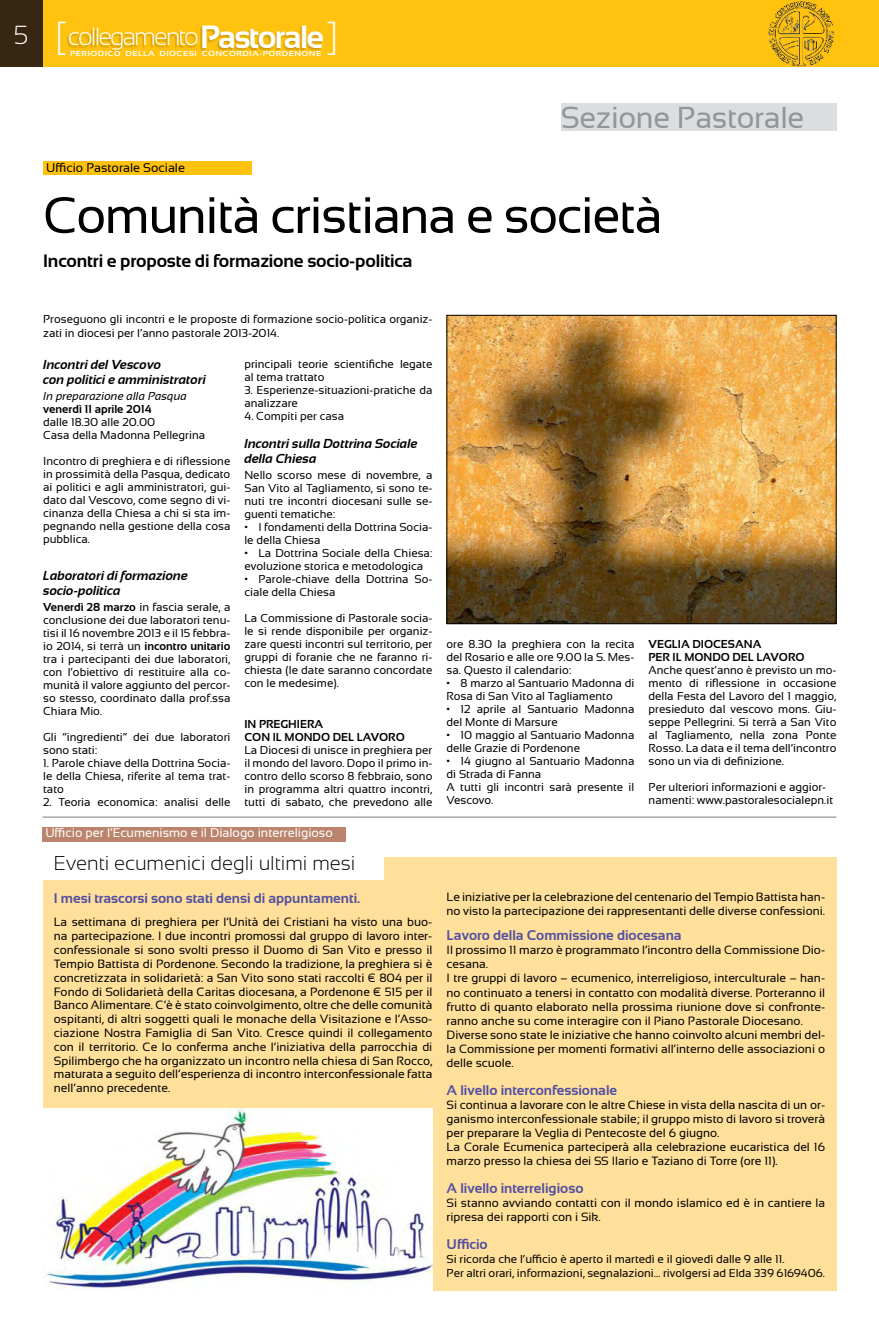
<style>
.page{position:relative;width:879px;height:1333px;background:#fff}
.page>*{position:absolute;margin:0;border:0;box-sizing:border-box;transform-origin:0 0}
.t1{font:51.2px "Sansation";letter-spacing:-.03em;color:#000}
.t2{font:300 37.8px "Sansation";color:#fff;scale:1.07 1}
.t3{font:700 32.2px "Sansation";color:#fff}
.t4{font:30.3px "Sansation";letter-spacing:-.01em;color:#939598}
.t5{font:300 26.1px "Sansation";color:#fff}
.t6{font:300 24.9px "Sansation";letter-spacing:-.075em;color:#fff}
.t7{font:300 20px "Sansation";color:#000}
.t8{font:700 18px "Sansation";letter-spacing:-.01em;color:#000}
.t9{font:700 14px "Sansation";color:#524fa1}
.t10{font:italic 700 13px/15px "Sansation";color:#000}
.t11{font:12.6px "Sansation";color:#fff}
.t12{font:12.6px "Sansation";color:#000}
.t13{font:12px/14px "Sansation";color:#000}
.t14{font:11.5px/13px "Sansation";color:#000}
.t15{font:700 11.5px/13px "Sansation";color:#000}
.t16{font:italic 11.5px "Sansation";color:#000}
.t17{font:700 7.3px "Sansation";letter-spacing:.05em;color:#fff;scale:1.2 1}
.s1{font-weight:700}
</style>
<div class="page">
<div style="left:33px;top:0;width:846px;height:67px;background:#ffc20e"></div>
<div style="left:43px;top:161px;width:209px;height:13px;background:#ffc20e"></div>
<div style="left:0;top:0;width:43px;height:67px;background:#372611"></div>
<div style="left:66px;top:28px;width:131px;height:25px;background:#000;opacity:.2"></div>
<div style="left:200px;top:25px;width:122px;height:26px;background:#000;opacity:.2"></div>
<img style="left:768px;top:1px;width:66px;height:66px">
<div style="left:561px;top:103px;width:275px;height:27px;background:#dcddde"></div>
<hr style="left:43px;top:816px;width:793px;height:1px;background:#808285">
<img style="left:448px;top:317px;width:386px;height:305px">
<div style="left:446px;top:315px;width:390px;height:309px;border:1px solid #000"></div>
<div style="left:43px;top:856px;width:793px;height:434px;background:#ffe09b"></div>
<div style="left:43px;top:855px;width:341px;height:25px;background:#fff"></div>
<div style="left:43px;top:827px;width:303px;height:14px;background:#bb856d"></div>
<div style="left:26px;top:1108px;width:407px;height:199px;background:#fff"></div>
<img style="left:46px;top:1108px;width:387px;height:181px">
<h2 class="t2" style="left:55px;top:14px;width:12px">[</h2>
<h2 class="t2" style="left:327px;top:14px;width:12px">]</h2>
<h3 class="t3" style="left:200px;top:18px;width:126px">Pastorale</h3>
<p class="t17" style="left:202px;top:49px;width:101px">Concordia-Pordenone</p>
<h3 class="t5" style="left:14px;top:21px;width:16px">5</h3>
<h3 class="t6" style="left:68px;top:23px;width:132px">collegamento</h3>
<p class="t17" style="left:70px;top:49px;width:107px">Periodico della Diocesi</p>
<h3 class="t4" style="left:561px;top:100px;width:245px">Sezione Pastorale</h3>
<p class="t12" style="left:46px;top:161px;width:140px">Ufficio Pastorale Sociale</p>
<h1 class="t1" style="left:43px;top:187px;width:621px">Comunità cristiana e società</h1>
<h3 class="t8" style="left:43px;top:251px;width:371px">Incontri e proposte di formazione socio-politica</h3>
<p class="t14" style="left:43px;top:312px;width:391px;line-height:13.8px">Proseguono gli incontri e le proposte di formazione socio-politica organiz&shy;zati in diocesi per l’anno pastorale 2013-2014.</p>
<p class="t10" style="left:43px;top:357px;width:164px">Incontri del Vescovo<br>con politici e amministratori</p>
<p class="t16" style="left:43px;top:389px;width:145px">In preparazione alla Pasqua</p>
<p class="t15" style="left:43px;top:402px;width:110px">venerdì 11 aprile 2014</p>
<p class="t14" style="left:43px;top:415px;width:163px">dalle 18.30 alle 20.00<br>Casa della Madonna Pellegrina</p>
<p class="t14" style="left:43px;top:454px;width:189px;text-align:justify">Incontro di preghiera e di riflessione in prossimità della Pasqua, dedicato ai politici e agli amministratori, gui&shy;dato dal Vescovo, come segno di vi&shy;cinanza della Chiesa a chi si sta im&shy;pegnando nella gestione della cosa pubblica.</p>
<p class="t10" style="left:43px;top:568px;width:146px">Laboratori di formazione socio-politica</p>
<p class="t14" style="left:43px;top:600px;width:189px;text-align:justify"><span class="s1">Venerdì 28 marzo</span> in fascia serale, a conclusione dei due laboratori tenu&shy;tisi il 16 novembre 2013 e il 15 febbra&shy;io 2014, si terrà un <span class="s1">incontro unitario </span>tra i partecipanti dei due laboratori, con l’obiettivo di restituire alla co&shy;munità il valore aggiunto del percor&shy;so stesso, coordinato dalla prof.ssa Chiara Mio.</p>
<p class="t14" style="left:43px;top:730px;width:189px">Gli “ingredienti” dei due laboratori sono stati:</p>
<p class="t14" style="left:43px;top:756px;width:189px;text-align:justify">1. Parole chiave della Dottrina Socia&shy;le della Chiesa, riferite al tema trat&shy;tato</p>
<p class="t14" style="left:43px;top:795px;width:189px">2. Teoria economica: analisi delle</p>
<p class="t14" style="left:244px;top:357px;width:189px">principali teorie scientifiche legate al tema trattato</p>
<p class="t14" style="left:244px;top:383px;width:189px">3. Esperienze-situazioni-pratiche da analizzare</p>
<p class="t14" style="left:244px;top:409px;width:101px">4. Compiti per casa</p>
<p class="t10" style="left:244px;top:436px;width:175px">Incontri sulla Dottrina Sociale della Chiesa</p>
<p class="t14" style="left:244px;top:468px;width:189px;text-align:justify">Nello scorso mese di novembre, a San Vito al Tagliamento, si sono te&shy;nuti tre incontri diocesani sulle se&shy;guenti tematiche:</p>
<p class="t14" style="left:244px;top:520px;width:189px">• I fondamenti della Dottrina Socia&shy;le della Chiesa</p>
<p class="t14" style="left:244px;top:546px;width:189px">• La Dottrina Sociale della Chiesa: evoluzione storica e metodologica</p>
<p class="t14" style="left:244px;top:572px;width:189px">• Parole-chiave della Dottrina So&shy;ciale della Chiesa</p>
<p class="t14" style="left:244px;top:611px;width:189px;text-align:justify">La Commissione di Pastorale socia&shy;le si rende disponibile per organiz&shy;zare questi incontri sul territorio, per gruppi di foranie che ne faranno ri&shy;chiesta (le date saranno concordate con le medesime).</p>
<p class="t15" style="left:244px;top:717px;width:162px">IN PREGHIERA<br>CON IL MONDO DEL LAVORO</p>
<p class="t14" style="left:244px;top:743px;width:189px;text-align:justify">La Diocesi di unisce in preghiera per il mondo del lavoro. Dopo il primo in&shy;contro dello scorso 8 febbraio, sono in programma altri quattro incontri, tutti di sabato, che prevedono alle</p>
<p class="t11" style="left:45px;top:825px;width:289px">Ufficio per l’Ecumenismo e il Dialogo interreligioso</p>
<h3 class="t7" style="left:54px;top:852px;width:303px">Eventi ecumenici degli ultimi mesi</h3>
<p class="t9" style="left:54px;top:890px;width:308px">I mesi trascorsi sono stati densi di appuntamenti.</p>
<p class="t13" style="left:54px;top:915px;width:380px;text-align:justify">La settimana di preghiera per l’Unità dei Cristiani ha visto una buo&shy;na partecipazione. I due incontri promossi dal gruppo di lavoro inter&shy;confessionale si sono svolti presso il Duomo di San Vito e presso il Tempio Battista di Pordenone. Secondo la tradizione, la preghiera si è concretizzata in solidarietà: a San Vito sono stati raccolti € 804 per il Fondo di Solidarietà della Caritas diocesana, a Pordenone € 515 per il Banco Alimentare. C’è è stato coinvolgimento, oltre che delle comunità ospitanti, di altri soggetti quali le monache della Visitazione e l’Asso&shy;ciazione Nostra Famiglia di San Vito. Cresce quindi il collegamento con il territorio. Ce lo conferma anche l’iniziativa della parrocchia di Spilimbergo che ha organizzato un incontro nella chiesa di San Rocco, maturata a seguito dell’esperienza di incontro interconfessionale fatta nell’anno precedente.</p>
<p class="t14" style="left:446px;top:638px;width:189px;text-align:justify">ore 8.30 la preghiera con la recita del Rosario e alle ore 9.00 la S. Mes&shy;sa. Questo il calendario:</p>
<p class="t14" style="left:446px;top:676px;width:189px">• 8 marzo al Santuario Madonna di<br>Rosa di San Vito al Tagliamento</p>
<p class="t14" style="left:446px;top:702px;width:189px">• 12 aprile al Santuario Madonna del Monte di Marsure</p>
<p class="t14" style="left:446px;top:728px;width:189px">• 10 maggio al Santuario Madonna delle Grazie di Pordenone</p>
<p class="t14" style="left:446px;top:754px;width:189px">• 14 giugno al Santuario Madonna di Strada di Fanna<br>A tutti gli incontri sarà presente il<br>Vescovo.</p>
<p class="t15" style="left:648px;top:637px;width:157px">VEGLIA DIOCESANA<br>PER IL MONDO DEL LAVORO</p>
<p class="t14" style="left:648px;top:663px;width:189px;text-align:justify">Anche quest’anno è previsto un mo&shy;mento di riflessione in occasione della Festa del Lavoro del 1 maggio, presieduto dal vescovo mons. Giu&shy;seppe Pellegrini. Si terrà a San Vito al Tagliamento, nella zona Ponte Rosso. La data e il tema dell’incontro sono un via di definizione.</p>
<p class="t14" style="left:648px;top:780px;width:186px">Per ulteriori informazioni e aggior&shy;namenti: www.pastoralesocialepn.it</p>
<p class="t13" style="left:446px;top:890px;width:380px">Le iniziative per la celebrazione del centenario del Tempio Battista han&shy;no visto la partecipazione dei rappresentanti delle diverse confessioni.</p>
<p class="t9" style="left:446px;top:927px;width:237px">Lavoro della Commissione diocesana</p>
<p class="t13" style="left:446px;top:943px;width:380px">Il prossimo 11 marzo è programmato l’incontro della Commissione Dio&shy;cesana.<br>I tre gruppi di lavoro – ecumenico, interreligioso, interculturale – han&shy;no continuato a tenersi in contatto con modalità diverse. Porteranno il frutto di quanto elaborato nella prossima riunione dove si confronte&shy;ranno anche su come interagire con il Piano Pastorale Diocesano.<br>Diverse sono state le iniziative che hanno coinvolto alcuni membri del&shy;la Commissione per momenti formativi all’interno delle associazioni o delle scuole.</p>
<p class="t9" style="left:446px;top:1081px;width:172px">A livello interconfessionale</p>
<p class="t13" style="left:446px;top:1097px;width:380px">Si continua a lavorare con le altre Chiese in vista della nascita di un or&shy;ganismo interconfessionale stabile; il gruppo misto di lavoro si troverà per preparare la Veglia di Pentecoste del 6 giugno.<br>La Corale Ecumenica parteciperà alla celebrazione eucaristica del 16 marzo presso la chiesa dei SS Ilario e Taziano di Torre (ore 11).</p>
<p class="t9" style="left:446px;top:1179px;width:138px">A livello interreligioso</p>
<p class="t13" style="left:446px;top:1195px;width:380px">Si stanno avviando contatti con il mondo islamico ed è in cantiere la ripresa dei rapporti con i Sik.</p>
<p class="t9" style="left:446px;top:1235px;width:43px">Ufficio</p>
<p class="t14" style="left:446px;top:1251px;width:380px;line-height:14px">Si ricorda che l’ufficio è aperto il martedì e il giovedì dalle 9 alle 11.<br>Per altri orari, informazioni, segnalazioni… rivolgersi ad Elda 339 6169406.</p>
</div>
